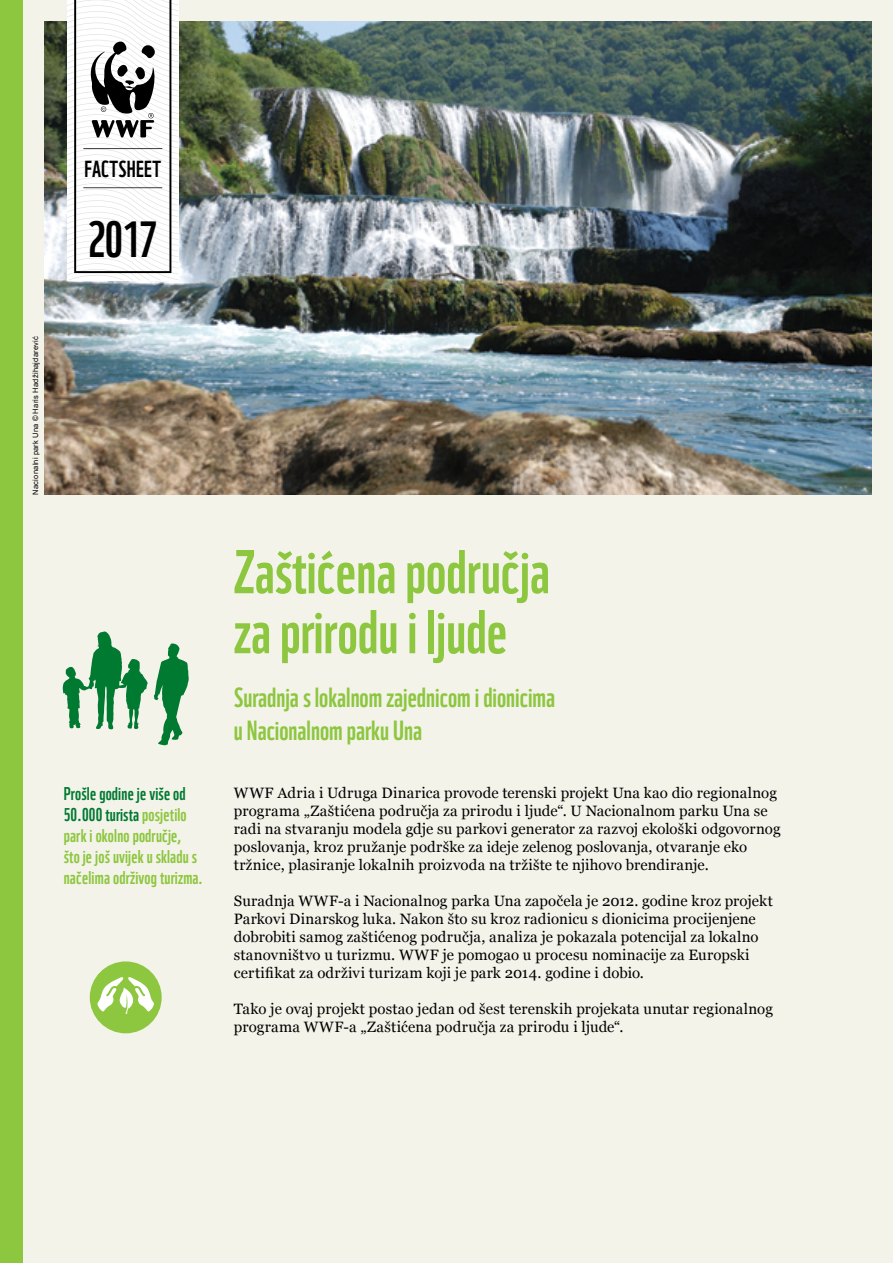
<style>
.page{position:relative;width:893px;height:1263px;background:#f4f3ea}
.page>*{position:absolute;margin:0;border:0;box-sizing:border-box;transform-origin:0 0}
.t1{font:60px/60px "WWF";color:#8dc63f}
.t2{font:49.5px "WWF";color:#000}
.t3{font:27px/32.4px "WWF";color:#8dc63f}
.t4{font:22.65px "WWF";letter-spacing:.015em;color:#000}
.t5{font:18px/21px "WWF";letter-spacing:.01em;color:#8dc63f}
.t6{font:15px/18px "Georgia";letter-spacing:.01em;color:#000}
.t7{font:7.5px "Arial";letter-spacing:.03em;color:#000}
.s1{color:#007931}
</style>
<div class="page">
<div style="left:0;top:0;width:22px;height:1263px;background:#8dc63f"></div>
<img style="left:45px;top:21px;width:827px;height:474px">
<svg style="left:63px;top:631px;width:85px;height:99px"></svg>
<svg style="left:154px;top:643px;width:35px;height:103px"></svg>
<div style="left:90px;top:961px;width:72px;height:72px;background:#8dc63f;border-radius:50%"></div>
<svg style="left:97px;top:977px;width:57px;height:37px"></svg>
<svg style="left:67px;top:0;width:112px;height:280px"></svg>
<p class="t7" style="left:31px;top:495px;width:160px;rotate:-90deg">Nacionalni park Una © Haris Hadžihajdarević</p>
<h3 class="t4" style="left:85px;top:151px;width:78px">FACTSHEET</h3>
<h2 class="t2" style="left:88px;top:200px;width:72px">2017</h2>
<p class="t5" style="left:64px;top:781px;width:141px"><span class="s1">Prošle godine je više od<br>50.000 turista</span> posjetilo park i okolno područje,<br>što je još uvijek u skladu s načelima održivog turizma.</p>
<h1 class="t1" style="left:234px;top:536px;width:318px">Zaštićena područja za prirodu i ljude</h1>
<h3 class="t3" style="left:234px;top:679px;width:323px">Suradnja s lokalnom zajednicom i dionicima u Nacionalnom parku Una</h3>
<p class="t6" style="left:234px;top:784px;width:548px">WWF Adria i Udruga Dinarica provode terenski projekt Una kao dio regionalnog programa „Zaštićena područja za prirodu i ljude“. U Nacionalnom parku Una se radi na stvaranju modela gdje su parkovi generator za razvoj ekološki odgovornog poslovanja, kroz pružanje podrške za ideje zelenog poslovanja, otvaranje eko tržnice, plasiranje lokalnih proizvoda na tržište te njihovo brendiranje.</p>
<p class="t6" style="left:234px;top:892px;width:540px">Suradnja WWF-a i Nacionalnog parka Una započela je 2012. godine kroz projekt Parkovi Dinarskog luka. Nakon što su kroz radionicu s dionicima procijenjene dobrobiti samog zaštićenog područja, analiza je pokazala potencijal za lokalno stanovništvo u turizmu. WWF je pomogao u procesu nominacije za Europski certifikat za održivi turizam koji je park 2014. godine i dobio.</p>
<p class="t6" style="left:234px;top:1000px;width:541px">Tako je ovaj projekt postao jedan od šest terenskih projekata unutar regionalnog programa WWF-a „Zaštićena područja za prirodu i ljude“.</p>
</div>
